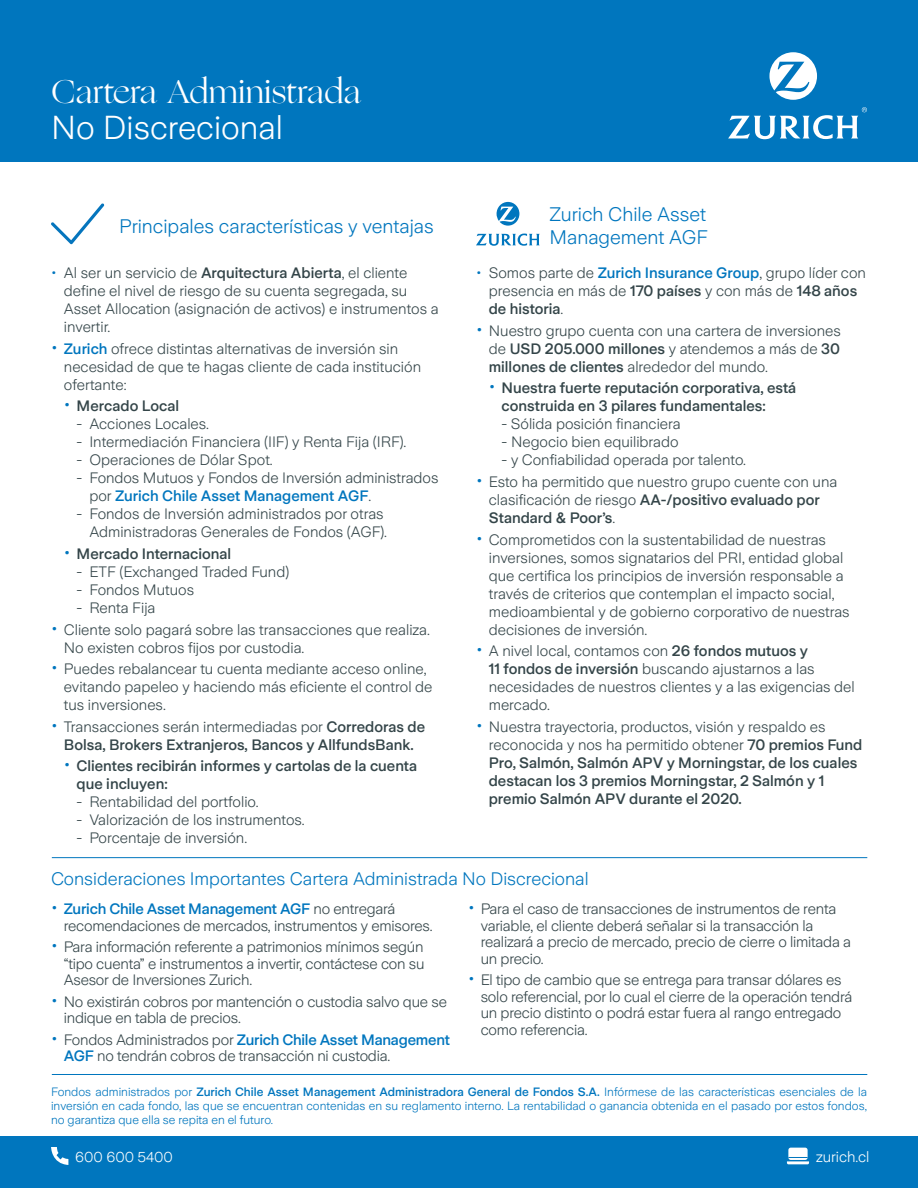
<style>
.page{position:relative;width:918px;height:1188px;background:#fff}
.page>*{position:absolute;margin:0;border:0;box-sizing:border-box;transform-origin:0 0}
.t1{font:33px "Ogg";color:#fff}
.t2{font:300 33px "Zurich Sans";color:#fff}
.t3{font:300 19.5px "Zurich Sans";color:#0076be}
.t4{font:300 18px "Zurich Sans";color:#0076be}
.t5{font:300 15px/18px "Zurich Sans";color:#344549}
.t6{font:500 15px/18px "Zurich Sans";color:#344549}
.t7{font:300 15px "Zurich Sans";color:#fff}
.t8{font:300 14.25px "Zurich Sans";color:#fff}
.t9{font:300 12px/14.4px "Zurich Sans";color:#0076be;text-align:justify}
.s1{color:#0076be}
.s2{font-weight:500}
.s3{font-size:18px;color:#0076be}
.s4{font-weight:500;color:#0076be}
.s5{font-weight:300;font-size:18px;color:#0076be}
.s6{font-weight:300}
</style>
<div class="page">
<div style="left:0;top:0;width:918px;height:162px;background:#0076be"></div>
<svg style="left:769px;top:52px;width:48px;height:48px"></svg>
<svg style="left:728px;top:107px;width:139px;height:32px"></svg>
<div style="left:0;top:1137px;width:918px;height:51px;background:#0076be"></div>
<svg style="left:51px;top:1147px;width:17px;height:18px"></svg>
<div style="left:788px;top:1148px;width:20px;height:12px;background:#fff;border-radius:2px"></div>
<svg style="left:787px;top:1157px;width:22px;height:7px"></svg>
<hr style="left:52px;top:1074px;width:815px;height:1px;background:#0076be">
<svg style="left:497px;top:202px;width:22px;height:24px"></svg>
<svg style="left:476px;top:234px;width:64px;height:12px"></svg>
<svg style="left:51px;top:203px;width:53px;height:41px"></svg>
<hr style="left:52px;top:857px;width:815px;height:1px;background:#0076be">
<h1 class="t1" style="left:51px;top:69px;width:311px">Cartera Administrada</h1>
<h1 class="t2" style="left:51px;top:110px;width:234px">No Discrecional</h1>
<p class="t3" style="left:119px;top:215px;width:316px">Principales características y ventajas</p>
<p class="t5" style="left:64px;top:264px;width:376px;text-indent:-13px"><span class="s1">•</span> Al ser un servicio de <span class="s2">Arquitectura Abierta</span>, el cliente define el nivel de riesgo de su cuenta segregada, su Asset Allocation (asignación de activos) e instrumentos a invertir.</p>
<p class="t5" style="left:64px;top:340px;width:359px;text-indent:-13px"><span class="s3">•</span> <span class="s4">Zurich</span> ofrece distintas alternativas de inversión sin necesidad de que te hagas cliente de cada institución ofertante:</p>
<p class="t6" style="left:64px;top:398px;width:117px"><span class="s5">•</span> Mercado Local</p>
<p class="t5" style="left:77px;top:416px;width:134px">- Acciones Locales.</p>
<p class="t5" style="left:77px;top:434px;width:331px">- Intermediación Financiera (IIF) y Renta Fija (IRF).</p>
<p class="t5" style="left:77px;top:452px;width:197px">- Operaciones de Dólar Spot.</p>
<p class="t5" style="left:89px;top:470px;width:351px;text-indent:-13px">- Fondos Mutuos y Fondos de Inversión administrados por <span class="s4">Zurich Chile Asset Management AGF</span>.</p>
<p class="t5" style="left:77px;top:506px;width:312px;text-align:right">- Fondos de Inversión administrados por otras<br>Administradoras Generales de Fondos (AGF).</p>
<p class="t6" style="left:64px;top:545px;width:169px"><span class="s5">•</span> Mercado Internacional</p>
<p class="t5" style="left:77px;top:563px;width:214px">- ETF (Exchanged Traded Fund)</p>
<p class="t5" style="left:77px;top:581px;width:119px">- Fondos Mutuos</p>
<p class="t5" style="left:77px;top:599px;width:80px">- Renta Fija</p>
<p class="t5" style="left:64px;top:621px;width:368px;text-indent:-13px"><span class="s3">•</span> Cliente solo pagará sobre las transacciones que realiza.<br>No existen cobros fijos por custodia.</p>
<p class="t5" style="left:64px;top:660px;width:370px;text-indent:-13px"><span class="s3">•</span> Puedes rebalancear tu cuenta mediante acceso online, evitando papeleo y haciendo más eficiente el control de tus inversiones.</p>
<p class="t6" style="left:51px;top:718px;width:375px;text-align:center"><span class="s5">•</span> <span class="s6">Transacciones serán intermediadas por</span> Corredoras de<br>Bolsa, Brokers Extranjeros, Bancos y AllfundsBank.</p>
<p class="t6" style="left:77px;top:758px;width:342px;text-indent:-13px"><span class="s5">•</span> Clientes recibirán informes y cartolas de la cuenta que incluyen:</p>
<p class="t5" style="left:77px;top:794px;width:184px">- Rentabilidad del portfolio.</p>
<p class="t5" style="left:77px;top:812px;width:230px">- Valorización de los instrumentos.</p>
<p class="t5" style="left:77px;top:830px;width:172px">- Porcentaje de inversión.</p>
<p class="t3" style="left:550px;top:203px;width:158px">Zurich Chile Asset</p>
<p class="t3" style="left:550px;top:227px;width:160px">Management AGF</p>
<p class="t5" style="left:489px;top:264px;width:379px;text-indent:-13px"><span class="s1">•</span> Somos parte de <span class="s4">Zurich Insurance Group</span>, grupo líder con presencia en más de <span class="s2">170 países</span> y con más de <span class="s2">148 años de historia</span>.</p>
<p class="t5" style="left:489px;top:322px;width:354px;text-align:justify;text-indent:-13px"><span class="s3">•</span> Nuestro grupo cuenta con una cartera de inversiones de <span class="s2">USD 205.000 millones</span> y atendemos a más de <span class="s2">30 millones de clientes</span> alrededor del mundo.</p>
<p class="t6" style="left:502px;top:380px;width:296px;text-indent:-13px"><span class="s5">•</span> Nuestra fuerte reputación corporativa, está construida en 3 pilares fundamentales:</p>
<p class="t5" style="left:502px;top:416px;width:181px">- Sólida posición financiera</p>
<p class="t5" style="left:502px;top:434px;width:179px">- Negocio bien equilibrado</p>
<p class="t5" style="left:502px;top:452px;width:246px">- y Confiabilidad operada por talento.</p>
<p class="t5" style="left:489px;top:473px;width:350px;text-indent:-13px"><span class="s3">•</span> Esto ha permitido que nuestro grupo cuente con una clasificación de riesgo <span class="s2">AA-/positivo evaluado por<br>Standard &amp; Poor’s</span>.</p>
<p class="t5" style="left:489px;top:531px;width:362px;text-indent:-13px"><span class="s3">•</span> Comprometidos con la sustentabilidad de nuestras inversiones, somos signatarios del PRI, entidad global que certifica los principios de inversión responsable a través de criterios que contemplan el impacto social, medioambiental y de gobierno corporativo de nuestras decisiones de inversión.</p>
<p class="t5" style="left:489px;top:642px;width:367px;text-indent:-13px"><span class="s3">•</span> A nivel local, contamos con <span class="s2">26 fondos mutuos y<br>11 fondos de inversión</span> buscando ajustarnos a las necesidades de nuestros clientes y a las exigencias del mercado.</p>
<p class="t6" style="left:489px;top:718px;width:375px;text-indent:-13px"><span class="s5">•</span> <span class="s6">Nuestra trayectoria, productos, visión y respaldo es reconocida y nos ha permitido obtener</span> 70 premios Fund Pro, Salmón, Salmón APV y Morningstar, de los cuales destacan los 3 premios Morningstar, 2 Salmón y 1 premio Salmón APV durante el 2020.</p>
<p class="t4" style="left:51px;top:869px;width:539px">Consideraciones Importantes Cartera Administrada No Discrecional</p>
<p class="t5" style="left:64px;top:901px;width:370px;line-height:16.5px;text-indent:-13px"><span class="s3">•</span> <span class="s4">Zurich Chile Asset Management AGF</span> no entregará recomendaciones de mercados, instrumentos y emisores.</p>
<p class="t5" style="left:64px;top:939px;width:362px;line-height:16.5px;text-align:justify;text-indent:-13px"><span class="s3">•</span> Para información referente a patrimonios mínimos según “tipo cuenta” e instrumentos a invertir, contáctese con su Asesor de Inversiones Zurich.</p>
<p class="t5" style="left:64px;top:994px;width:385px;line-height:16.5px;text-indent:-13px"><span class="s3">•</span> No existirán cobros por mantención o custodia salvo que se indique en tabla de precios.</p>
<p class="t5" style="left:64px;top:1032px;width:388px;line-height:16.5px;text-indent:-13px"><span class="s3">•</span> Fondos Administrados por <span class="s4">Zurich Chile Asset Management<br>AGF</span> no tendrán cobros de transacción ni custodia.</p>
<p class="t5" style="left:481px;top:901px;width:372px;line-height:16.5px;text-indent:-13px"><span class="s3">•</span> Para el caso de transacciones de instrumentos de renta variable, el cliente deberá señalar si la transacción la realizará a precio de mercado, precio de cierre o limitada a un precio.</p>
<p class="t5" style="left:481px;top:972px;width:373px;line-height:16.5px;text-indent:-13px"><span class="s3">•</span> El tipo de cambio que se entrega para transar dólares es solo referencial, por lo cual el cierre de la operación tendrá un precio distinto o podrá estar fuera al rango entregado como referencia.</p>
<p class="t9" style="left:51px;top:1084px;width:817px">Fondos administrados por <span class="s2">Zurich Chile Asset Management Administradora General de Fondos S.A.</span> Infórmese de las características esenciales de la inversión en cada fondo, las que se encuentran contenidas en su reglamento interno. La rentabilidad o ganancia obtenida en el pasado por estos fondos, no garantiza que ella se repita en el futuro.</p>
<p class="t8" style="left:75px;top:1150px;width:99px">600 600 5400</p>
<p class="t7" style="left:816px;top:1149px;width:55px">zurich.cl<span class="s1">h</span></p>
</div>
